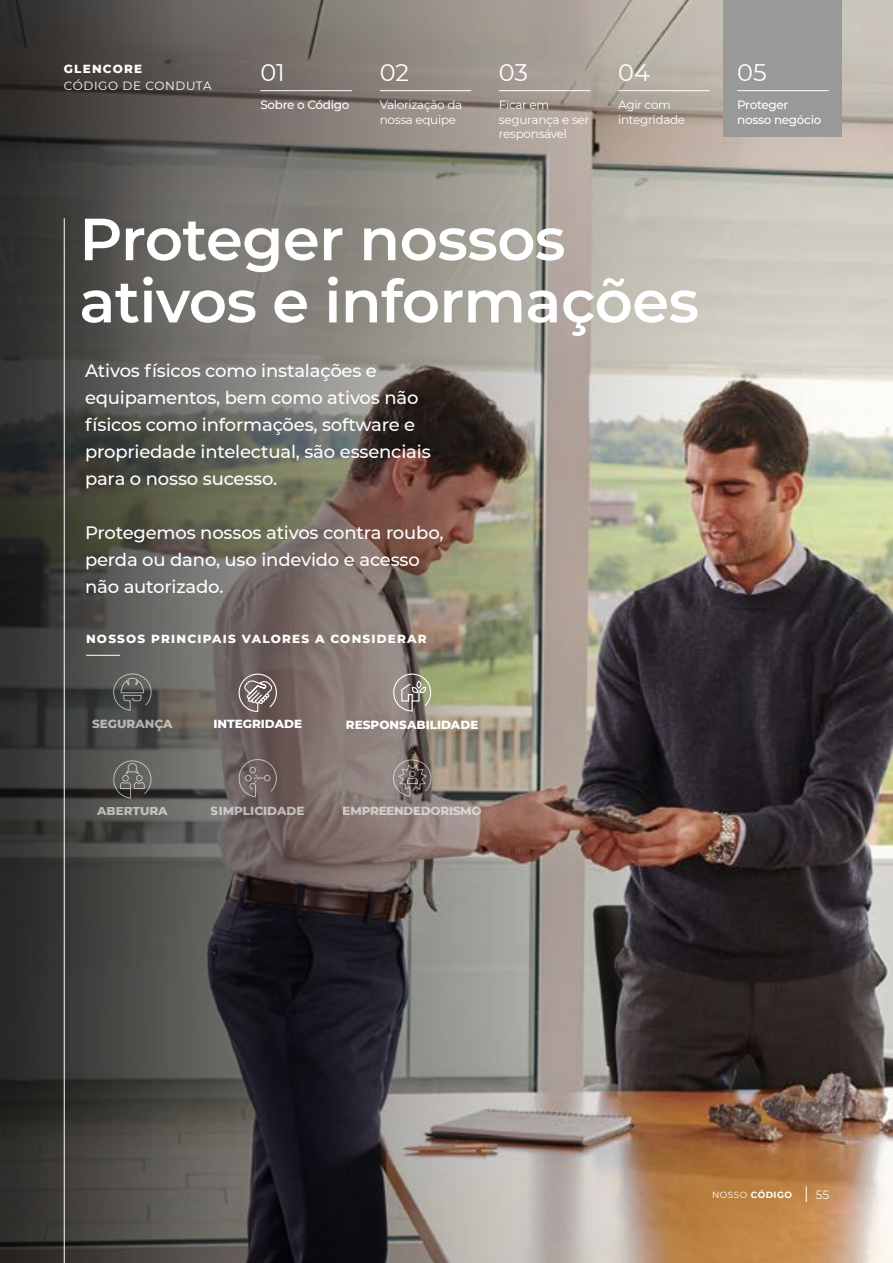
<style>
.page{position:relative;width:893px;height:1263px;background:#fff}
.page>*{position:absolute;margin:0;border:0;box-sizing:border-box;transform-origin:0 0}
.t1{font:600 59.4px/62.1px "Montserrat";letter-spacing:-.01em;color:#fff}
.t2{font:24px "Montserrat";color:#fff}
.t3{font:500 18px/27px "Montserrat";letter-spacing:-.01em;color:#fff}
.t4{font:12px/14.4px "Montserrat";letter-spacing:-.025em;color:#fff}
.t5{font:800 12px "Montserrat";color:#fff}
.t6{font:800 12px "Montserrat";letter-spacing:.1em;color:#fff}
.t7{font:500 12px/14.4px "Montserrat";letter-spacing:-.025em;color:#fff}
.t8{font:800 12px "Montserrat";letter-spacing:-.025em;color:#fff}
.t9{font:12px "Montserrat";letter-spacing:.05em;color:#fff}
.t10{font:700 9px "Montserrat";letter-spacing:.05em;color:#fff}
.s1{font-weight:400}
</style>
<div class="page">
<img style="left:0;top:0;width:893px;height:1263px">
<hr style="left:64px;top:218px;width:1px;height:1045px;background:#fff">
<svg style="left:238px;top:759px;width:39px;height:39px"></svg>
<svg style="left:238px;top:673px;width:39px;height:40px"></svg>
<hr style="left:86px;top:655px;width:34px;height:1px;background:#fff">
<svg style="left:393px;top:759px;width:39px;height:38px"></svg>
<svg style="left:393px;top:673px;width:39px;height:39px"></svg>
<svg style="left:113px;top:673px;width:39px;height:38px"></svg>
<svg style="left:113px;top:760px;width:39px;height:39px"></svg>
<div style="left:722px;top:0;width:119px;height:136px;background:#999"></div>
<hr style="left:737px;top:90px;width:92px;height:1px;background:#fff">
<hr style="left:618px;top:90px;width:92px;height:1px;background:#fff">
<hr style="left:499px;top:90px;width:91px;height:1px;background:#fff">
<hr style="left:380px;top:90px;width:91px;height:1px;background:#fff">
<hr style="left:260px;top:90px;width:92px;height:1px;background:#fff">
<svg style="left:806px;top:1186px;width:1px;height:16px"></svg>
<p class="t6" style="left:64px;top:60px;width:80px">GLENCORE</p>
<p class="t9" style="left:64px;top:77px;width:149px">CÓDIGO DE CONDUTA</p>
<h2 class="t2" style="left:260px;top:56px;width:26px">01</h2>
<p class="t7" style="left:260px;top:97px;width:91px">Sobre o Código</p>
<h2 class="t2" style="left:380px;top:56px;width:31px">02</h2>
<p class="t4" style="left:380px;top:98px;width:84px">Valorização da nossa equipe</p>
<h2 class="t2" style="left:499px;top:56px;width:31px">03</h2>
<p class="t4" style="left:499px;top:98px;width:92px">Ficar em segurança e ser responsável</p>
<h2 class="t2" style="left:618px;top:56px;width:33px">04</h2>
<p class="t4" style="left:618px;top:98px;width:69px">Agir com integridade</p>
<h1 class="t1" style="left:79px;top:205px;width:621px">Proteger nossos ativos e informações</h1>
<p class="t3" style="left:85px;top:356px;width:347px">Ativos físicos como instalações e equipamentos, bem como ativos não físicos como informações, software e propriedade intelectual, são essenciais para o nosso sucesso.</p>
<p class="t3" style="left:85px;top:518px;width:360px">Protegemos nossos ativos contra roubo, perda ou dano, uso indevido e acesso não autorizado.</p>
<p class="t6" style="left:86px;top:629px;width:342px">NOSSOS PRINCIPAIS VALORES A CONSIDERAR</p>
<p class="t5" style="left:92px;top:715px;width:82px">SEGURANÇA</p>
<p class="t5" style="left:346px;top:716px;width:134px">RESPONSABILIDADE</p>
<p class="t5" style="left:213px;top:715px;width:90px">INTEGRIDADE</p>
<p class="t5" style="left:97px;top:802px;width:72px">ABERTURA</p>
<p class="t5" style="left:211px;top:802px;width:95px">SIMPLICIDADE</p>
<p class="t8" style="left:343px;top:802px;width:140px">EMPREENDEDORISMO</p>
<h2 class="t2" style="left:737px;top:56px;width:31px">05</h2>
<p class="t7" style="left:737px;top:97px;width:86px">Proteger nosso negócio</p>
<p class="t10" style="left:712px;top:1188px;width:81px"><span class="s1">NOSSO</span> CÓDIGO</p>
<p class="t4" style="left:816px;top:1187px;width:15px">55</p>
</div>
